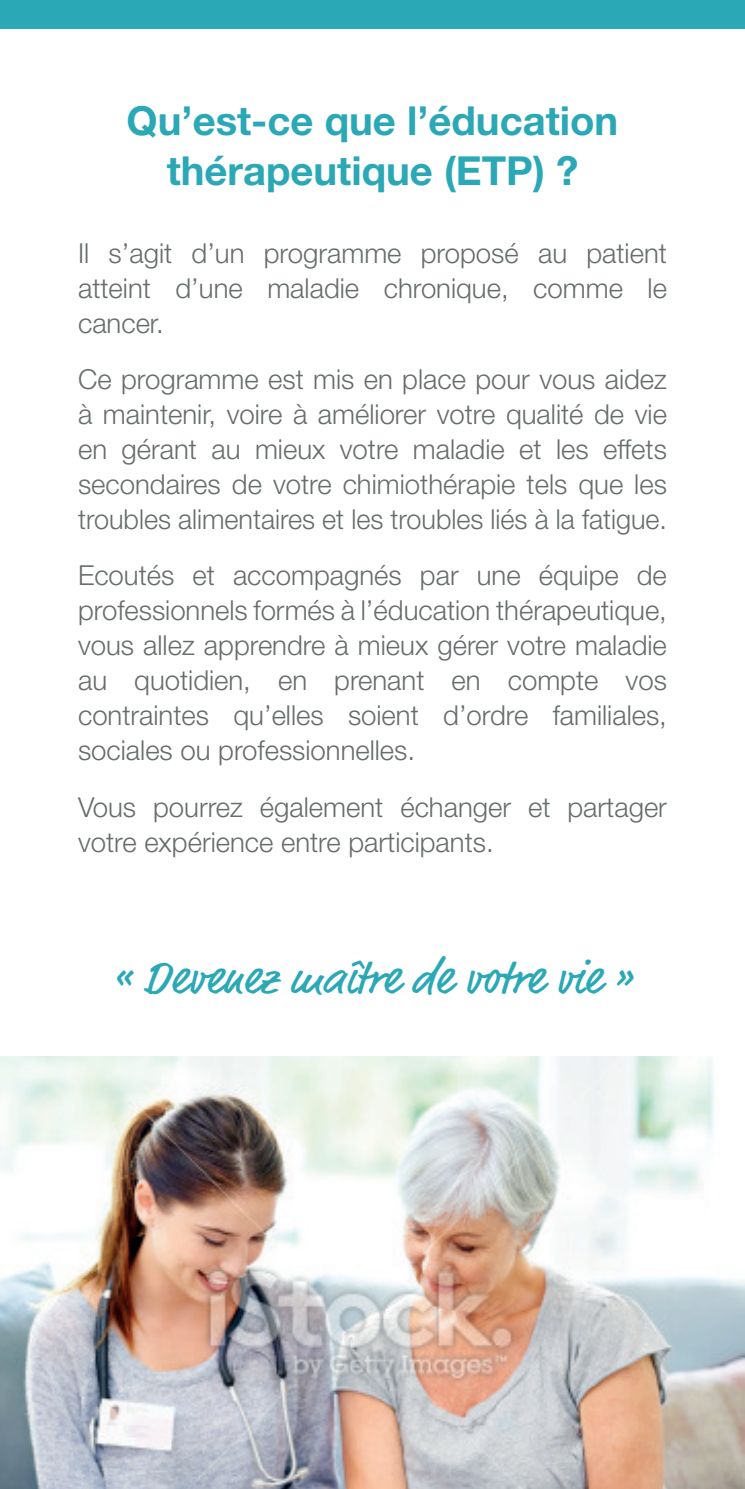
<style>
.page{position:relative;width:745px;height:1489px;background:#fff}
.page>*{position:absolute;margin:0;border:0;box-sizing:border-box;transform-origin:0 0}
.t1{font:47.5px "Market OT";color:#2ba8b6}
.t2{font:700 40px/50px "Helvetica Neue LT Pro";color:#2ba8b6;text-align:center}
.t3{font:300 27.5px/35px "Helvetica Neue LT Pro";color:#676c6c;text-align:justify}
</style>
<div class="page">
<div style="left:0;top:0;width:744px;height:28px;background:#2ba8b6"></div>
<img style="left:0;top:1056px;width:744px;height:432px">
<h2 class="t2" style="left:127px;top:95px;width:493px">Qu’est-ce que l’éducation thérapeutique (ETP) ?</h2>
<p class="t3" style="left:78px;top:235px;width:590px">Il s’agit d’un programme proposé au patient atteint d’une maladie chronique, comme le cancer.</p>
<p class="t3" style="left:78px;top:361px;width:590px">Ce programme est mis en place pour vous aidez à maintenir, voire à améliorer votre qualité de vie en gérant au mieux votre maladie et les effets secondaires de votre chimiothérapie tels que les troubles alimentaires et les troubles liés à la fatigue.</p>
<p class="t3" style="left:78px;top:557px;width:590px">Ecoutés et accompagnés par une équipe de professionnels formés à l’éducation thérapeutique, vous allez apprendre à mieux gérer votre maladie au quotidien, en prenant en compte vos contraintes qu’elles soient d’ordre familiales, sociales ou professionnelles.</p>
<p class="t3" style="left:78px;top:788px;width:590px">Vous pourrez également échanger et partager votre expérience entre participants.</p>
<h1 class="t1" style="left:112px;top:949px;width:521px">« Devenez maître de votre vie »</h1>
</div>
